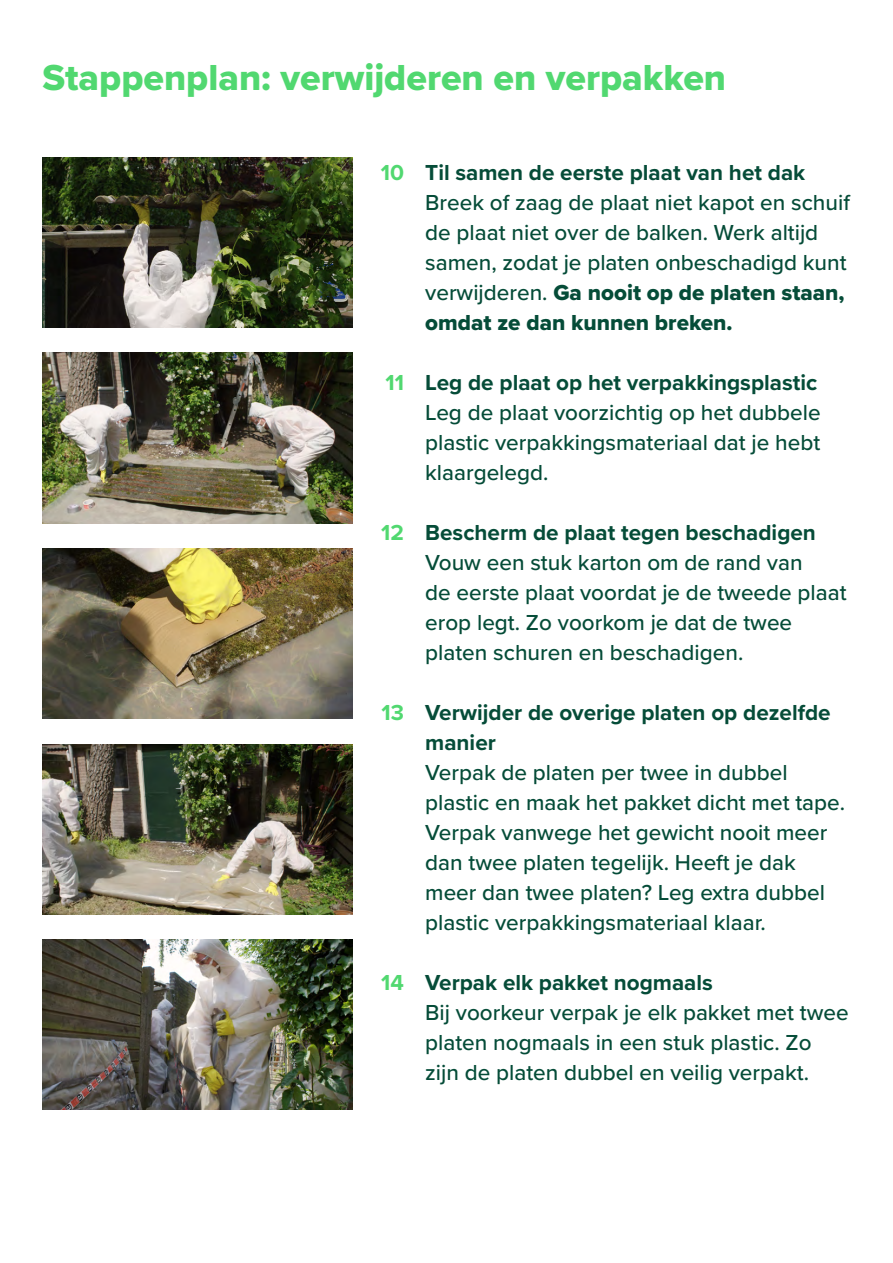
<style>
.page{position:relative;width:893px;height:1263px;background:#fff}
.page>*{position:absolute;margin:0;border:0;box-sizing:border-box;transform-origin:0 0}
.t1{font:37.5px "Proxima Nova Extrabld";color:#51d870}
.t2{font:500 22.5px/30px "Proxima Nova";color:#054c38}
.t3{font:22.5px/30px "Proxima Nova Extrabld";color:#054c38}
.t4{font:700 22.5px/30px "Proxima Nova";color:#054c38}
.s1{font-weight:700;color:#51d870}
.s2{font-weight:700}
.s3{font-family:"Proxima Nova";font-weight:500}
.s4{color:#51d870}
</style>
<div class="page">
<img style="left:43px;top:157px;width:310px;height:170px">
<img style="left:43px;top:353px;width:310px;height:170px">
<img style="left:43px;top:549px;width:310px;height:170px">
<img style="left:43px;top:744px;width:310px;height:170px">
<img style="left:43px;top:940px;width:310px;height:170px">
<h1 class="t1" style="left:43px;top:50px;width:685px">Stappenplan: verwijderen en verpakken</h1>
<p class="t2" style="left:425px;top:157px;width:426px;text-indent:-44px"><span class="s1">10</span> <span class="s2">Til samen de eerste plaat van het dak </span>Breek of zaag de plaat niet kapot en schuif de plaat niet over de balken. Werk altijd samen, zodat je platen onbeschadigd kunt</p>
<p class="t3" style="left:425px;top:277px;width:421px"><span class="s3">verwijderen.</span> Ga nooit op de platen staan, omdat ze dan kunnen breken.</p>
<p class="t2" style="left:425px;top:367px;width:397px;text-indent:-40px"><span class="s1">11</span> <span class="s2">Leg de plaat op het verpakkingsplastic </span>Leg de plaat voorzichtig op het dubbele plastic verpakkingsmateriaal dat je hebt klaargelegd.</p>
<p class="t2" style="left:425px;top:517px;width:423px;text-indent:-44px"><span class="s1">12</span> <span class="s2">Bescherm de plaat tegen beschadigen </span>Vouw een stuk karton om de rand van<br>de eerste plaat voordat je de tweede plaat erop legt. Zo voorkom je dat de twee platen schuren en beschadigen.</p>
<p class="t4" style="left:425px;top:697px;width:407px;text-indent:-44px"><span class="s4">13</span> Verwijder de overige platen op dezelfde manier</p>
<p class="t2" style="left:425px;top:757px;width:421px">Verpak de platen per twee in dubbel plastic en maak het pakket dicht met tape.<br>Verpak vanwege het gewicht nooit meer dan twee platen tegelijk. Heeft je dak meer dan twee platen? Leg extra dubbel plastic verpakkingsmateriaal klaar.</p>
<p class="t2" style="left:425px;top:967px;width:425px;text-indent:-44px"><span class="s1">14</span> <span class="s2">Verpak elk pakket nogmaals<br></span>Bij voorkeur verpak je elk pakket met twee platen nogmaals in een stuk plastic. Zo zijn de platen dubbel en veilig verpakt.</p>
</div>
